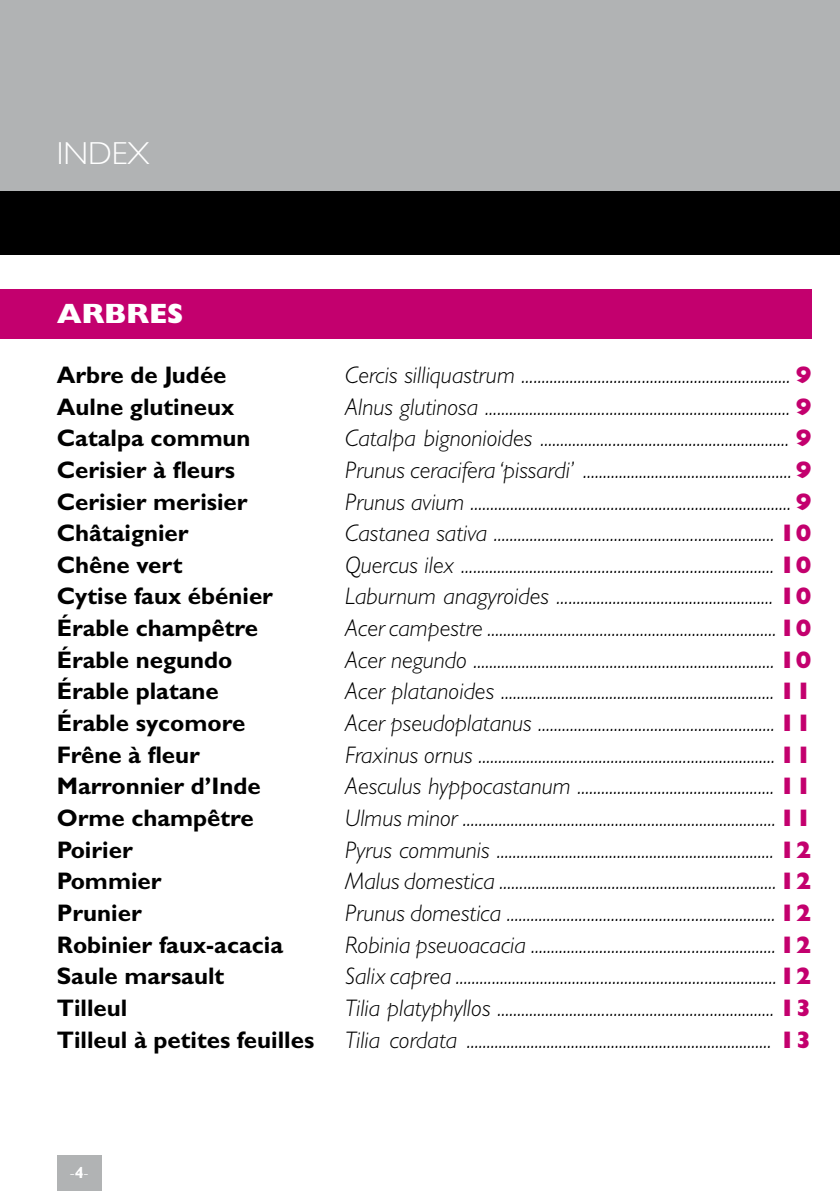
<style>
.page{position:relative;width:840px;height:1191px;background:#fff}
.page>*{position:absolute;margin:0;border:0;box-sizing:border-box;transform-origin:0 0}
.t1{font:300 32px "Gill Sans Std";color:#fff}
.t2{font:800 28px "Gill Sans Std";color:#fff}
.t3{font:italic 300 24px "Gill Sans Std";color:#000}
.t4{font:700 24px "Gill Sans Std";color:#000}
.t5{font:300 16px "Gill Sans Std";color:#fff}
.s1{font-weight:800;font-style:normal;color:#c3006e}
.s2{font-weight:700}
</style>
<div class="page">
<div style="left:57px;top:1155px;width:44px;height:36px;background:#b1b3b4"></div>
<div style="left:0;top:178px;width:839px;height:77px;background:#000"></div>
<div style="left:0;top:0;width:839px;height:191px;background:#b1b3b4"></div>
<div style="left:0;top:289px;width:811px;height:49px;background:#c3006e"></div>
<h1 class="t1" style="left:57px;top:135px;width:94px">INDEX</h1>
<p class="t2" style="left:57px;top:297px;width:128px">ARBRES</p>
<p class="t4" style="left:57px;top:361px;width:171px">Arbre de Judée</p>
<p class="t3" style="left:345px;top:361px;width:468px">Cercis silliquastrum ................................................................... <span class="s1">9</span></p>
<p class="t4" style="left:57px;top:392px;width:179px">Aulne glutineux</p>
<p class="t3" style="left:345px;top:393px;width:468px">Alnus glutinosa ............................................................................ <span class="s1">9</span></p>
<p class="t4" style="left:57px;top:424px;width:195px">Catalpa commun</p>
<p class="t3" style="left:345px;top:425px;width:468px">Catalpa bignonioides .............................................................. <span class="s1">9</span></p>
<p class="t4" style="left:57px;top:455px;width:180px">Cerisier à fleurs</p>
<p class="t3" style="left:345px;top:456px;width:468px">Prunus ceracifera ‘pissardi’ .................................................... <span class="s1">9</span></p>
<p class="t4" style="left:57px;top:487px;width:192px">Cerisier merisier</p>
<p class="t3" style="left:345px;top:488px;width:468px">Prunus avium ................................................................................ <span class="s1">9</span></p>
<p class="t4" style="left:57px;top:519px;width:133px">Châtaignier</p>
<p class="t3" style="left:345px;top:520px;width:468px">Castanea sativa ...................................................................... <span class="s1">10</span></p>
<p class="t4" style="left:57px;top:550px;width:127px">Chêne vert</p>
<p class="t3" style="left:345px;top:551px;width:468px">Quercus ilex .............................................................................. <span class="s1">10</span></p>
<p class="t4" style="left:57px;top:582px;width:218px">Cytise faux ébénier</p>
<p class="t3" style="left:345px;top:583px;width:468px">Laburnum anagyroides ...................................................... <span class="s1">10</span></p>
<p class="t4" style="left:57px;top:614px;width:203px">érable champêtre</p>
<p class="t3" style="left:345px;top:614px;width:468px">Acer campestre ........................................................................ <span class="s1">10</span></p>
<p class="t4" style="left:57px;top:645px;width:177px">érable negundo</p>
<p class="t3" style="left:345px;top:646px;width:468px">Acer negundo ........................................................................... <span class="s1">10</span></p>
<p class="t4" style="left:57px;top:677px;width:163px">érable platane</p>
<p class="t3" style="left:345px;top:678px;width:468px">Acer platanoides .................................................................... <span class="s1">11</span></p>
<p class="t4" style="left:57px;top:708px;width:190px">érable sycomore</p>
<p class="t3" style="left:345px;top:709px;width:468px">Acer pseudoplatanus ........................................................... <span class="s1">11</span></p>
<p class="t4" style="left:57px;top:740px;width:144px">Frêne à fleur</p>
<p class="t3" style="left:345px;top:741px;width:468px">Fraxinus ornus .......................................................................... <span class="s1">11</span></p>
<p class="t4" style="left:57px;top:772px;width:205px">Marronnier d’Inde</p>
<p class="t3" style="left:345px;top:773px;width:468px">Aesculus hyppocastanum ................................................. <span class="s1">11</span></p>
<p class="t4" style="left:57px;top:803px;width:198px">Orme champêtre</p>
<p class="t3" style="left:345px;top:804px;width:468px">Ulmus minor .............................................................................. <span class="s1">11</span></p>
<p class="t4" style="left:57px;top:835px;width:77px">Poirier</p>
<p class="t3" style="left:345px;top:836px;width:468px">Pyrus communis ..................................................................... <span class="s1">12</span></p>
<p class="t4" style="left:57px;top:867px;width:106px">Pommier</p>
<p class="t3" style="left:345px;top:867px;width:468px">Malus domestica ..................................................................... <span class="s1">12</span></p>
<p class="t4" style="left:57px;top:898px;width:86px">Prunier</p>
<p class="t3" style="left:345px;top:899px;width:468px">Prunus domestica ................................................................... <span class="s1">12</span></p>
<p class="t4" style="left:57px;top:930px;width:228px">Robinier faux-acacia</p>
<p class="t3" style="left:345px;top:931px;width:468px">Robinia pseuoacacia ............................................................. <span class="s1">12</span></p>
<p class="t4" style="left:57px;top:962px;width:169px">Saule marsault</p>
<p class="t3" style="left:345px;top:962px;width:468px">Salix caprea ................................................................................ <span class="s1">12</span></p>
<p class="t4" style="left:57px;top:993px;width:72px">Tilleul</p>
<p class="t3" style="left:345px;top:994px;width:468px">Tilia platyphyllos ..................................................................... <span class="s1">13</span></p>
<p class="t4" style="left:57px;top:1025px;width:259px">Tilleul à petites feuilles</p>
<p class="t3" style="left:345px;top:1026px;width:468px">Tilia cordata ............................................................................ <span class="s1">13</span></p>
<p class="t5" style="left:70px;top:1163px;width:20px">-<span class="s2">4</span>-</p>
</div>
